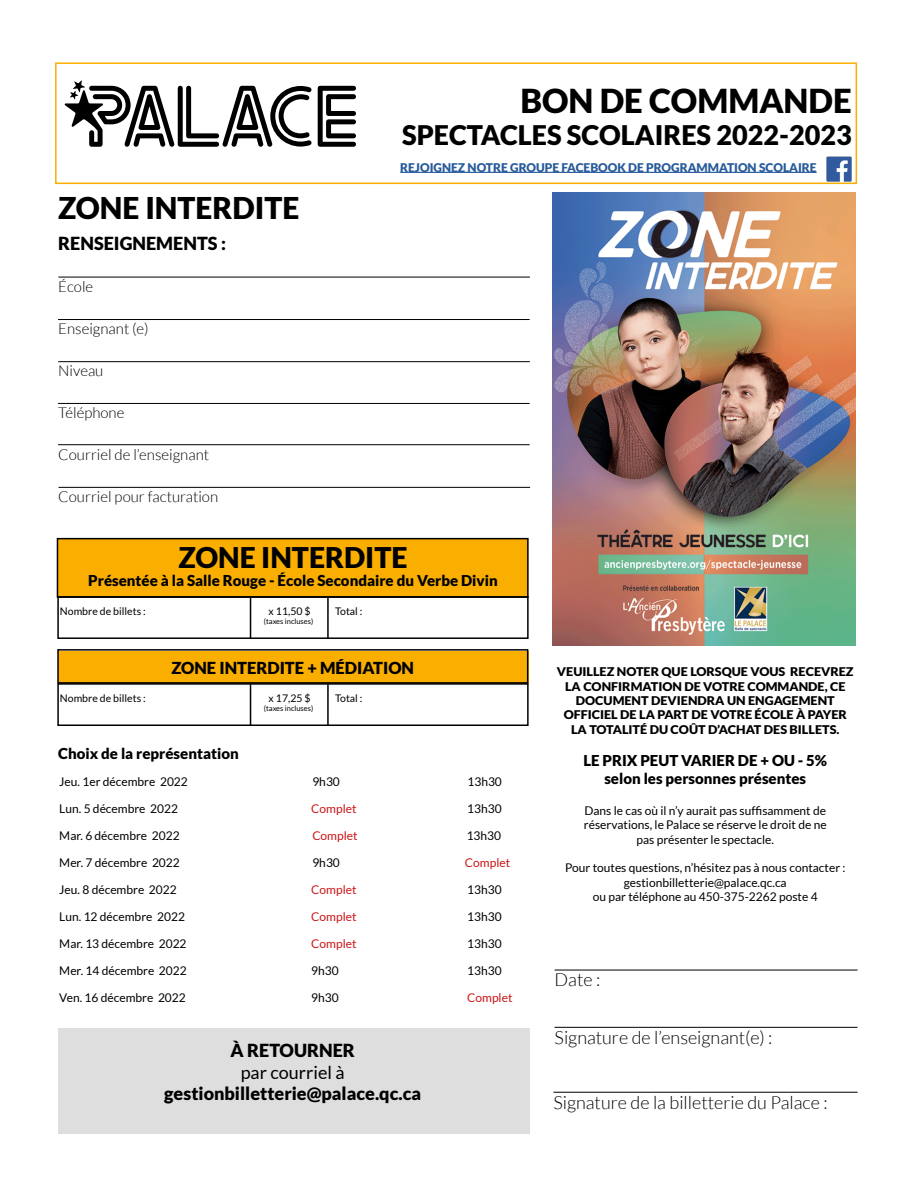
<style>
.page{position:relative;width:918px;height:1188px;background:#fff}
.page>*{position:absolute;margin:0;border:0;box-sizing:border-box;transform-origin:0 0}
.t1{font:900 33px "Lato";color:#000}
.t2{font:900 30px "Lato";color:#000}
.t3{font:900 28.5px "Lato";color:#000}
.t4{font:900 27px "Lato";color:#000}
.t5{font:300 18px "Lato";color:#000}
.t6{font:900 18px "Lato";color:#000}
.t7{font:18px "Lato";color:#000}
.t8{font:900 16.5px "Lato";color:#000}
.t9{font:900 15px/18px "Lato";color:#000;text-align:center}
.t10{font:300 15px "Lato";color:#000}
.t11{font:12px/14.4px "Lato";color:#000;text-align:center}
.t12{font:900 12px/14.4px "Lato";color:#000;text-align:center;scale:1.05 1}
.t13{font:900 12px "Lato";color:#275b9b}
.t14{font:12px "Lato";color:#cb1517}
.t15{font:10.5px "Lato";color:#000}
.t16{font:7.5px "Lato";color:#000}
</style>
<div class="page">
<div style="left:58px;top:1028px;width:472px;height:106px;background:#dedede"></div>
<svg style="left:318px;top:86px;width:38px;height:61px"></svg>
<svg style="left:65px;top:80px;width:246px;height:67px"></svg>
<div style="left:55px;top:62px;width:802px;height:122px;border:2px solid #f9ae00"></div>
<hr style="left:58px;top:277px;width:472px;height:1px;background:#000">
<hr style="left:553px;top:1092px;width:305px;height:1px;background:#000">
<hr style="left:555px;top:970px;width:303px;height:1px;background:#000">
<hr style="left:554px;top:1027px;width:304px;height:1px;background:#000">
<hr style="left:58px;top:319px;width:472px;height:1px;background:#000">
<hr style="left:59px;top:487px;width:471px;height:1px;background:#000">
<hr style="left:58px;top:361px;width:472px;height:1px;background:#000">
<hr style="left:58px;top:403px;width:472px;height:1px;background:#000">
<hr style="left:58px;top:444px;width:472px;height:1px;background:#000">
<div style="left:57px;top:539px;width:471px;height:58px;background:#f9ae00"></div>
<div style="left:57px;top:538px;width:472px;height:60px;border:2px solid #000"></div>
<div style="left:58px;top:651px;width:471px;height:33px;background:#f9ae00"></div>
<div style="left:57px;top:596px;width:472px;height:43px;border:2px solid #000"></div>
<div style="left:57px;top:683px;width:472px;height:43px;border:2px solid #000"></div>
<hr style="left:250px;top:597px;width:1px;height:42px;background:#000">
<hr style="left:250px;top:684px;width:1px;height:42px;background:#000">
<hr style="left:327px;top:597px;width:2px;height:42px;background:#000">
<hr style="left:327px;top:684px;width:2px;height:42px;background:#000">
<div style="left:57px;top:649px;width:471px;height:35px;border:2px solid #000"></div>
<hr style="left:400px;top:172px;width:417px;height:1px;background:#275b9b">
<img style="left:826px;top:157px;width:26px;height:24px">
<img style="left:553px;top:192px;width:303px;height:454px">
<p class="t1" style="left:520px;top:81px;width:333px">BON DE COMMANDE</p>
<p class="t4" style="left:402px;top:120px;width:451px">SPECTACLES SCOLAIRES 2022-2023</p>
<p class="t2" style="left:58px;top:190px;width:243px">ZONE INTERDITE</p>
<p class="t6" style="left:58px;top:233px;width:169px">RENSEIGNEMENTS :</p>
<p class="t10" style="left:58px;top:279px;width:37px">École</p>
<p class="t10" style="left:58px;top:321px;width:92px">Enseignant (e)</p>
<p class="t10" style="left:58px;top:363px;width:47px">Niveau</p>
<p class="t10" style="left:58px;top:405px;width:68px">Téléphone</p>
<p class="t10" style="left:58px;top:447px;width:152px">Courriel de l’enseignant</p>
<p class="t10" style="left:58px;top:489px;width:161px">Courriel pour facturation</p>
<p class="t13" style="left:400px;top:160px;width:418px">REJOIGNEZ NOTRE GROUPE FACEBOOK DE PROGRAMMATION SCOLAIRE</p>
<p class="t3" style="left:179px;top:541px;width:230px">ZONE INTERDITE</p>
<p class="t9" style="left:88px;top:571px;width:411px">Présentée à la Salle Rouge - École Secondaire du Verbe Divin</p>
<p class="t15" style="left:60px;top:606px;width:88px">Nombre de billets :</p>
<p class="t15" style="left:60px;top:693px;width:88px">Nombre de billets :</p>
<p class="t15" style="left:269px;top:606px;width:44px">x 11,50 $</p>
<p class="t16" style="left:264px;top:618px;width:51px">(taxes incluses)</p>
<p class="t15" style="left:335px;top:606px;width:29px">Total :</p>
<p class="t8" style="left:172px;top:658px;width:244px">ZONE INTERDITE + MÉDIATION</p>
<p class="t15" style="left:269px;top:693px;width:44px">x 17,25 $</p>
<p class="t16" style="left:264px;top:705px;width:51px">(taxes incluses)</p>
<p class="t15" style="left:335px;top:693px;width:29px">Total :</p>
<p class="t9" style="left:58px;top:744px;width:182px">Choix de la représentation</p>
<p class="t11" style="left:59px;top:774px;width:130px">Jeu. 1er décembre 2022</p>
<p class="t11" style="left:312px;top:774px;width:29px">9h30</p>
<p class="t11" style="left:467px;top:774px;width:36px">13h30</p>
<p class="t11" style="left:59px;top:801px;width:120px">Lun. 5 décembre 2022</p>
<p class="t14" style="left:311px;top:802px;width:47px">Complet</p>
<p class="t11" style="left:467px;top:801px;width:36px">13h30</p>
<p class="t11" style="left:59px;top:828px;width:122px">Mar. 6 décembre 2022</p>
<p class="t14" style="left:312px;top:829px;width:47px">Complet</p>
<p class="t11" style="left:467px;top:828px;width:36px">13h30</p>
<p class="t11" style="left:59px;top:855px;width:122px">Mer. 7 décembre 2022</p>
<p class="t11" style="left:312px;top:855px;width:29px">9h30</p>
<p class="t14" style="left:465px;top:856px;width:47px">Complet</p>
<p class="t11" style="left:59px;top:882px;width:119px">Jeu. 8 décembre 2022</p>
<p class="t14" style="left:311px;top:883px;width:47px">Complet</p>
<p class="t11" style="left:467px;top:882px;width:36px">13h30</p>
<p class="t11" style="left:59px;top:909px;width:127px">Lun. 12 décembre 2022</p>
<p class="t14" style="left:311px;top:910px;width:47px">Complet</p>
<p class="t11" style="left:467px;top:909px;width:36px">13h30</p>
<p class="t11" style="left:59px;top:936px;width:129px">Mar. 13 décembre 2022</p>
<p class="t14" style="left:311px;top:937px;width:47px">Complet</p>
<p class="t11" style="left:467px;top:936px;width:36px">13h30</p>
<p class="t11" style="left:59px;top:963px;width:129px">Mer. 14 décembre 2022</p>
<p class="t11" style="left:311px;top:963px;width:29px">9h30</p>
<p class="t11" style="left:467px;top:963px;width:36px">13h30</p>
<p class="t11" style="left:59px;top:990px;width:128px">Ven. 16 décembre 2022</p>
<p class="t11" style="left:311px;top:990px;width:29px">9h30</p>
<p class="t14" style="left:467px;top:991px;width:47px">Complet</p>
<p class="t6" style="left:231px;top:1040px;width:126px">À RETOURNER</p>
<p class="t7" style="left:241px;top:1062px;width:105px">par courriel à</p>
<p class="t6" style="left:164px;top:1083px;width:258px">gestionbilletterie@palace.qc.ca</p>
<p class="t12" style="left:557px;top:664px;width:284px">VEUILLEZ NOTER QUE LORSQUE VOUS RECEVREZ<br>LA CONFIRMATION DE VOTRE COMMANDE, CE<br>DOCUMENT DEVIENDRA UN ENGAGEMENT</p>
<p class="t12" style="left:564px;top:708px;width:271px">OFFICIEL DE LA PART DE VOTRE ÉCOLE À PAYER</p>
<p class="t12" style="left:571px;top:722px;width:257px">LA TOTALITÉ DU COÛT D’ACHAT DES BILLETS.</p>
<p class="t9" style="left:583px;top:751px;width:245px">LE PRIX PEUT VARIER DE + OU - 5% selon les personnes présentes</p>
<p class="t11" style="left:584px;top:803px;width:244px">Dans le cas où il n’y aurait pas suffisamment de réservations, le Palace se réserve le droit de ne pas présenter le spectacle.</p>
<p class="t11" style="left:565px;top:861px;width:282px">Pour toutes questions, n’hésitez pas à nous contacter :</p>
<p class="t11" style="left:593px;top:875px;width:226px">gestionbilletterie@palace.qc.ca<br>ou par téléphone au 450-375-2262 poste 4</p>
<p class="t5" style="left:555px;top:970px;width:47px">Date :</p>
<p class="t5" style="left:555px;top:1028px;width:219px">Signature de l’enseignant(e) :</p>
<p class="t5" style="left:553px;top:1093px;width:276px">Signature de la billetterie du Palace :</p>
</div>
